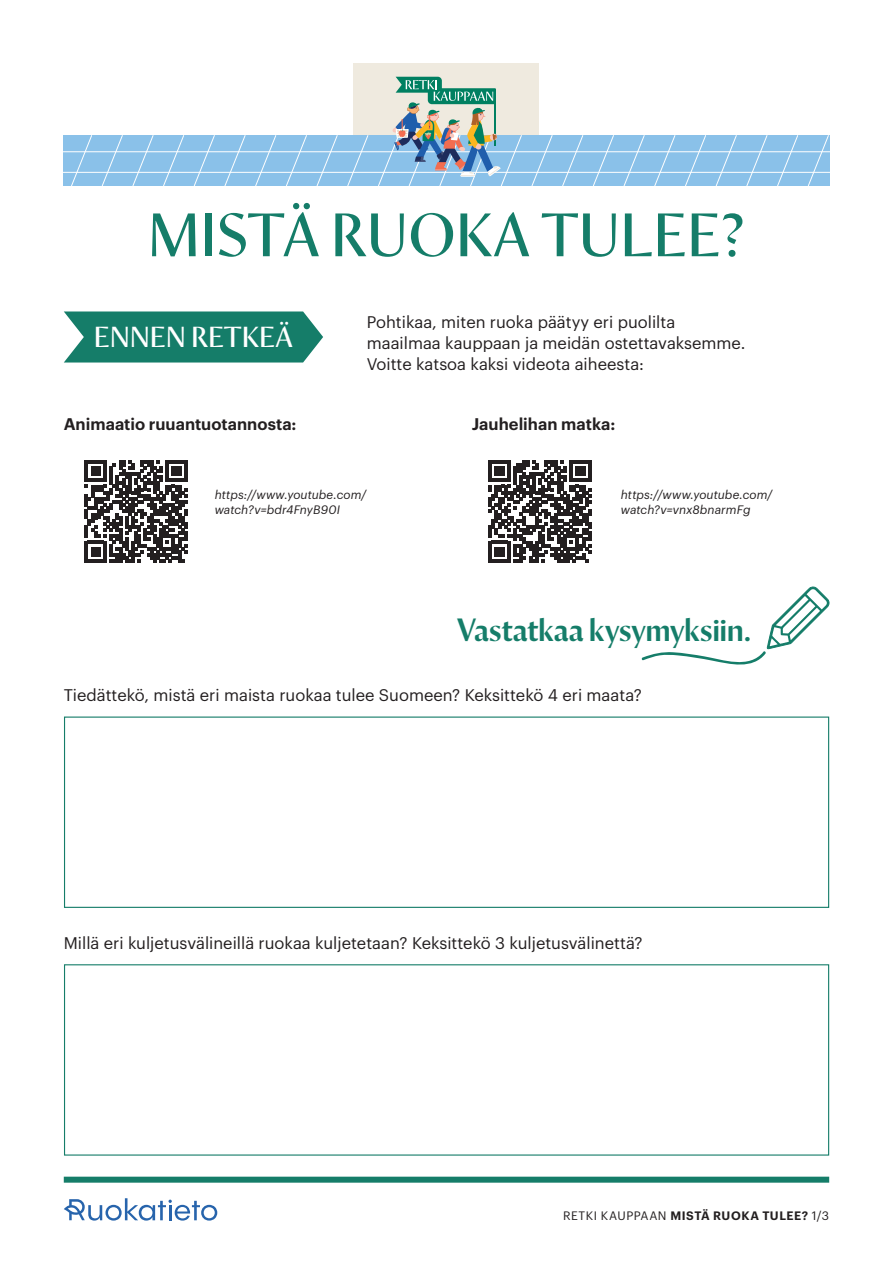
<style>
.page{position:relative;width:893px;height:1263px;background:#fff}
.page>*{position:absolute;margin:0;border:0;box-sizing:border-box;transform-origin:0 0}
.t1{font:57px "Orleans";letter-spacing:.02em;color:#157d69}
.t2{font:500 30px "Orleans";color:#157d69}
.t3{font:27px "Orleans";letter-spacing:.02em;color:#fff}
.t4{font:16.5px/21px "Graphik";color:#231f20}
.t5{font:600 16.5px "Graphik";color:#231f20}
.t6{font:italic 12px/15px "Graphik";letter-spacing:.01em;color:#231f20}
.t7{font:12px "Graphik";letter-spacing:.04em;color:#231f20}
.s1{font-weight:600}
</style>
<div class="page">
<div style="left:64px;top:1177px;width:765px;height:6px;background:#157d69"></div>
<svg style="left:64px;top:1198px;width:153px;height:22px"></svg>
<svg style="left:64px;top:311px;width:259px;height:51px;background:#288875"></svg>
<svg style="left:641px;top:587px;width:188px;height:78px"></svg>
<div style="left:64px;top:716px;width:765px;height:192px;border:1px solid #157d69"></div>
<div style="left:64px;top:964px;width:765px;height:191px;border:1px solid #157d69"></div>
<svg style="left:85px;top:460px;width:102px;height:103px"></svg>
<svg style="left:489px;top:460px;width:102px;height:103px"></svg>
<div style="left:354px;top:64px;width:185px;height:122px;background:#efeadf"></div>
<div style="left:64px;top:136px;width:765px;height:50px;background:#8ac1e9"></div>
<hr style="left:64px;top:151px;width:765px;height:1px;background:#fff">
<hr style="left:64px;top:172px;width:765px;height:1px;background:#fff">
<svg style="left:347px;top:135px;width:21px;height:51px"></svg>
<svg style="left:531px;top:135px;width:22px;height:51px"></svg>
<svg style="left:562px;top:135px;width:21px;height:51px"></svg>
<svg style="left:593px;top:135px;width:21px;height:51px"></svg>
<svg style="left:624px;top:135px;width:21px;height:51px"></svg>
<svg style="left:654px;top:135px;width:21px;height:51px"></svg>
<svg style="left:685px;top:135px;width:21px;height:51px"></svg>
<svg style="left:716px;top:135px;width:21px;height:51px"></svg>
<svg style="left:746px;top:135px;width:21px;height:51px"></svg>
<svg style="left:777px;top:135px;width:21px;height:51px"></svg>
<svg style="left:808px;top:135px;width:21px;height:51px"></svg>
<svg style="left:163px;top:135px;width:21px;height:51px"></svg>
<svg style="left:194px;top:135px;width:21px;height:51px"></svg>
<svg style="left:224px;top:135px;width:22px;height:51px"></svg>
<svg style="left:255px;top:135px;width:21px;height:51px"></svg>
<svg style="left:286px;top:135px;width:21px;height:51px"></svg>
<svg style="left:317px;top:135px;width:21px;height:51px"></svg>
<svg style="left:71px;top:135px;width:21px;height:51px"></svg>
<svg style="left:102px;top:135px;width:21px;height:51px"></svg>
<svg style="left:132px;top:135px;width:22px;height:51px"></svg>
<svg style="left:378px;top:77px;width:144px;height:109px"></svg>
<h1 class="t1" style="left:148px;top:193px;width:598px">MISTÄ RUOKA TULEE?</h1>
<h3 class="t3" style="left:94px;top:318px;width:200px">ENNEN RETKEÄ</h3>
<p class="t4" style="left:367px;top:310px;width:380px">Pohtikaa, miten ruoka päätyy eri puolilta maailmaa kauppaan ja meidän ostettavaksemme.<br>Voitte katsoa kaksi videota aiheesta:</p>
<p class="t5" style="left:64px;top:411px;width:234px">Animaatio ruuantuotannosta:</p>
<p class="t5" style="left:472px;top:411px;width:145px">Jauhelihan matka:</p>
<p class="t6" style="left:215px;top:486px;width:153px">https://www.youtube.com/ watch?v=bdr4FnyB90I</p>
<p class="t6" style="left:621px;top:486px;width:153px">https://www.youtube.com/ watch?v=vnx8bnarmFg</p>
<h2 class="t2" style="left:457px;top:608px;width:296px">Vastatkaa kysymyksiin.</h2>
<p class="t4" style="left:64px;top:683px;width:580px">Tiedättekö, mistä eri maista ruokaa tulee Suomeen? Keksittekö 4 eri maata?</p>
<p class="t4" style="left:64px;top:931px;width:580px">Millä eri kuljetusvälineillä ruokaa kuljetetaan? Keksittekö 3 kuljetusvälinettä?</p>
<p class="t7" style="left:563px;top:1207px;width:267px">RETKI KAUPPAAN <span class="s1">MISTÄ RUOKA TULEE?</span> 1/3</p>
</div>
